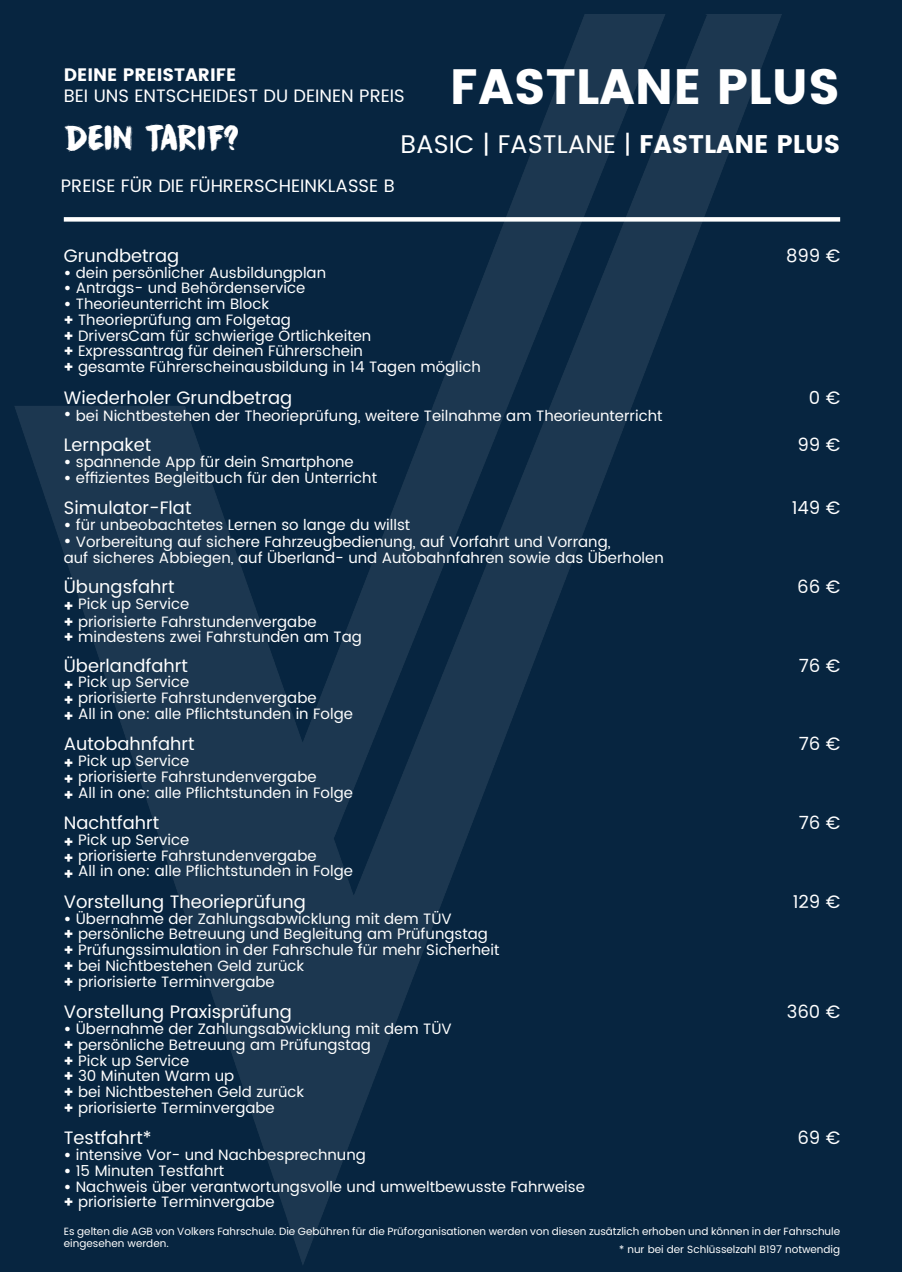
<style>
.page{position:relative;width:902px;height:1272px;background:#fff}
.page>*{position:absolute;margin:0;border:0;box-sizing:border-box;transform-origin:0 0}
.t1{font:49.5px "Poppins";color:#fff}
.t2{font:31.5px "DK Cinnabar Brush";letter-spacing:-.025em;color:#fff}
.t3{font:25.5px "Poppins";color:#fff}
.Absatzformat_1{font:18px "Poppins";color:#fff}
.t4{font:18px "Poppins";color:#fff}
.Absatzformat_1-2{font:15px "Poppins";color:#fff}
.Absatzformat_1-3{font:10.5px/12.6px "Poppins";color:#fff}
.s1{font-style:inherit}
</style>
<div class="page">
<div style="left:0;top:0;width:901px;height:1271px;background:#072540"></div>
<div style="left:64px;top:217px;width:776px;height:5px;background:#fff"></div>
<img style="left:15px;top:15px;width:766px;height:1250px">
<p class="t4" style="left:64px;top:64px;width:174px">DEINE PREISTARIFE</p>
<p class="Absatzformat_1" style="left:64px;top:83px;width:342px">BEI UNS ENTSCHEIDEST DU DEINEN PREIS</p>
<p class="t2" style="left:64px;top:116px;width:177px">DEIN TARIF?</p>
<p class="Absatzformat_1" style="left:61px;top:173px;width:335px">PREISE FÜR DIE FÜHRERSCHEINKLASSE B</p>
<p class="t1" style="left:450px;top:58px;width:392px">FASTLANE PLUS</p>
<p class="t3" style="left:400px;top:125px;width:441px">BASIC | FASTLANE | <span class="s1">FASTLANE PLUS</span></p>
<p class="Absatzformat_1" style="left:64px;top:242px;width:117px">Grundbetrag</p>
<p class="Absatzformat_1" style="left:786px;top:242px;width:56px">899 €</p>
<p class="Absatzformat_1-2" style="left:64px;top:261px;width:264px"><span class="s1">•</span> dein persönlicher Ausbildungplan</p>
<p class="Absatzformat_1-2" style="left:64px;top:277px;width:243px"><span class="s1">•</span> Antrags- und Behördenservice</p>
<p class="Absatzformat_1-2" style="left:64px;top:293px;width:207px"><span class="s1">•</span> Theorieunterricht im Block</p>
<p class="Absatzformat_1-2" style="left:64px;top:309px;width:229px"><span class="s1">+</span> Theorieprüfung am Folgetag</p>
<p class="Absatzformat_1-2" style="left:64px;top:324px;width:309px"><span class="s1">+</span> DriversCam für schwierige Örtlichkeiten</p>
<p class="Absatzformat_1-2" style="left:64px;top:340px;width:301px"><span class="s1">+</span> Expressantrag für deinen Führerschein</p>
<p class="Absatzformat_1-2" style="left:64px;top:356px;width:418px"><span class="s1">+</span> gesamte Führerscheinausbildung in 14 Tagen möglich</p>
<p class="Absatzformat_1" style="left:64px;top:384px;width:230px">Wiederholer Grundbetrag</p>
<p class="Absatzformat_1" style="left:808px;top:384px;width:33px">0 €</p>
<p class="Absatzformat_1-2" style="left:64px;top:405px;width:600px"><span class="s1">•</span> bei Nichtbestehen der Theorieprüfung, weitere Teilnahme am Theorieunterricht</p>
<p class="Absatzformat_1" style="left:64px;top:431px;width:89px">Lernpaket</p>
<p class="Absatzformat_1" style="left:797px;top:431px;width:44px">99 €</p>
<p class="Absatzformat_1-2" style="left:64px;top:450px;width:291px"><span class="s1">•</span> spannende App für dein Smartphone</p>
<p class="Absatzformat_1-2" style="left:64px;top:466px;width:315px"><span class="s1">•</span> effizientes Begleitbuch für den Unterricht</p>
<p class="Absatzformat_1" style="left:64px;top:494px;width:129px">Simulator-Flat</p>
<p class="Absatzformat_1" style="left:791px;top:494px;width:50px">149 €</p>
<p class="Absatzformat_1-2" style="left:64px;top:513px;width:348px"><span class="s1">•</span> für unbeobachtetes Lernen so lange du willst</p>
<p class="Absatzformat_1-2" style="left:64px;top:531px;width:548px"><span class="s1">•</span> Vorbereitung auf sichere Fahrzeugbedienung, auf Vorfahrt und Vorrang,</p>
<p class="Absatzformat_1-2" style="left:64px;top:546px;width:601px">auf sicheres Abbiegen, auf Überland- und Autobahnfahren sowie das Überholen</p>
<p class="Absatzformat_1" style="left:64px;top:573px;width:112px">Übungsfahrt</p>
<p class="Absatzformat_1" style="left:797px;top:573px;width:44px">66 €</p>
<p class="Absatzformat_1-2" style="left:64px;top:592px;width:127px"><span class="s1">+</span> Pick up Service</p>
<p class="Absatzformat_1-2" style="left:64px;top:610px;width:254px"><span class="s1">+</span> priorisierte Fahrstundenvergabe</p>
<p class="Absatzformat_1-2" style="left:64px;top:626px;width:299px"><span class="s1">+</span> mindestens zwei Fahrstunden am Tag</p>
<p class="Absatzformat_1" style="left:64px;top:652px;width:125px">Überlandfahrt</p>
<p class="Absatzformat_1" style="left:798px;top:652px;width:43px">76 €</p>
<p class="Absatzformat_1-2" style="left:64px;top:671px;width:127px"><span class="s1">+</span> Pick up Service</p>
<p class="Absatzformat_1-2" style="left:64px;top:687px;width:254px"><span class="s1">+</span> priorisierte Fahrstundenvergabe</p>
<p class="Absatzformat_1-2" style="left:64px;top:702px;width:290px"><span class="s1">+</span> All in one: alle Pflichtstunden in Folge</p>
<p class="Absatzformat_1" style="left:64px;top:731px;width:132px">Autobahnfahrt</p>
<p class="Absatzformat_1" style="left:798px;top:731px;width:43px">76 €</p>
<p class="Absatzformat_1-2" style="left:64px;top:750px;width:127px"><span class="s1">+</span> Pick up Service</p>
<p class="Absatzformat_1-2" style="left:64px;top:765px;width:254px"><span class="s1">+</span> priorisierte Fahrstundenvergabe</p>
<p class="Absatzformat_1-2" style="left:64px;top:781px;width:290px"><span class="s1">+</span> All in one: alle Pflichtstunden in Folge</p>
<p class="Absatzformat_1" style="left:64px;top:809px;width:97px">Nachtfahrt</p>
<p class="Absatzformat_1" style="left:798px;top:809px;width:43px">76 €</p>
<p class="Absatzformat_1-2" style="left:64px;top:828px;width:127px"><span class="s1">+</span> Pick up Service</p>
<p class="Absatzformat_1-2" style="left:64px;top:844px;width:254px"><span class="s1">+</span> priorisierte Fahrstundenvergabe</p>
<p class="Absatzformat_1-2" style="left:64px;top:860px;width:290px"><span class="s1">+</span> All in one: alle Pflichtstunden in Folge</p>
<p class="Absatzformat_1" style="left:64px;top:888px;width:243px">Vorstellung Theorieprüfung</p>
<p class="Absatzformat_1" style="left:792px;top:888px;width:49px">129 €</p>
<p class="Absatzformat_1-2" style="left:64px;top:907px;width:389px"><span class="s1">•</span> Übernahme der Zahlungsabwicklung mit dem TÜV</p>
<p class="Absatzformat_1-2" style="left:64px;top:923px;width:425px"><span class="s1">+</span> persönliche Betreuung und Begleitung am Prüfungstag</p>
<p class="Absatzformat_1-2" style="left:64px;top:939px;width:437px"><span class="s1">+</span> Prüfungssimulation in der Fahrschule für mehr Sicherheit</p>
<p class="Absatzformat_1-2" style="left:64px;top:954px;width:242px"><span class="s1">+</span> bei Nichtbestehen Geld zurück</p>
<p class="Absatzformat_1-2" style="left:64px;top:970px;width:212px"><span class="s1">+</span> priorisierte Terminvergabe</p>
<p class="Absatzformat_1" style="left:64px;top:998px;width:229px">Vorstellung Praxisprüfung</p>
<p class="Absatzformat_1" style="left:786px;top:998px;width:55px">360 €</p>
<p class="Absatzformat_1-2" style="left:64px;top:1017px;width:389px"><span class="s1">•</span> Übernahme der Zahlungsabwicklung mit dem TÜV</p>
<p class="Absatzformat_1-2" style="left:64px;top:1033px;width:308px"><span class="s1">+</span> persönliche Betreuung am Prüfungstag</p>
<p class="Absatzformat_1-2" style="left:64px;top:1049px;width:127px"><span class="s1">+</span> Pick up Service</p>
<p class="Absatzformat_1-2" style="left:64px;top:1065px;width:172px"><span class="s1">+</span> 30 Minuten Warm up</p>
<p class="Absatzformat_1-2" style="left:64px;top:1080px;width:242px"><span class="s1">+</span> bei Nichtbestehen Geld zurück</p>
<p class="Absatzformat_1-2" style="left:64px;top:1096px;width:212px"><span class="s1">+</span> priorisierte Terminvergabe</p>
<p class="Absatzformat_1" style="left:64px;top:1124px;width:89px">Testfahrt*</p>
<p class="Absatzformat_1" style="left:797px;top:1124px;width:44px">69 €</p>
<p class="Absatzformat_1-2" style="left:64px;top:1143px;width:303px"><span class="s1">•</span> intensive Vor- und Nachbesprechnung</p>
<p class="Absatzformat_1-2" style="left:64px;top:1159px;width:162px"><span class="s1">•</span> 15 Minuten Testfahrt</p>
<p class="Absatzformat_1-2" style="left:64px;top:1175px;width:522px"><span class="s1">•</span> Nachweis über verantwortungsvolle und umweltbewusste Fahrweise</p>
<p class="Absatzformat_1-2" style="left:64px;top:1191px;width:212px"><span class="s1">+</span> priorisierte Terminvergabe</p>
<p class="Absatzformat_1-3" style="left:64px;top:1225px;width:777px">Es gelten die AGB von Volkers Fahrschule. Die Gebühren für die Prüforganisationen werden von diesen zusätzlich erhoben und können in der Fahrschule eingesehen werden.</p>
<p class="Absatzformat_1-3" style="left:619px;top:1243px;width:222px">* nur bei der Schlüsselzahl B197 notwendig</p>
</div>
